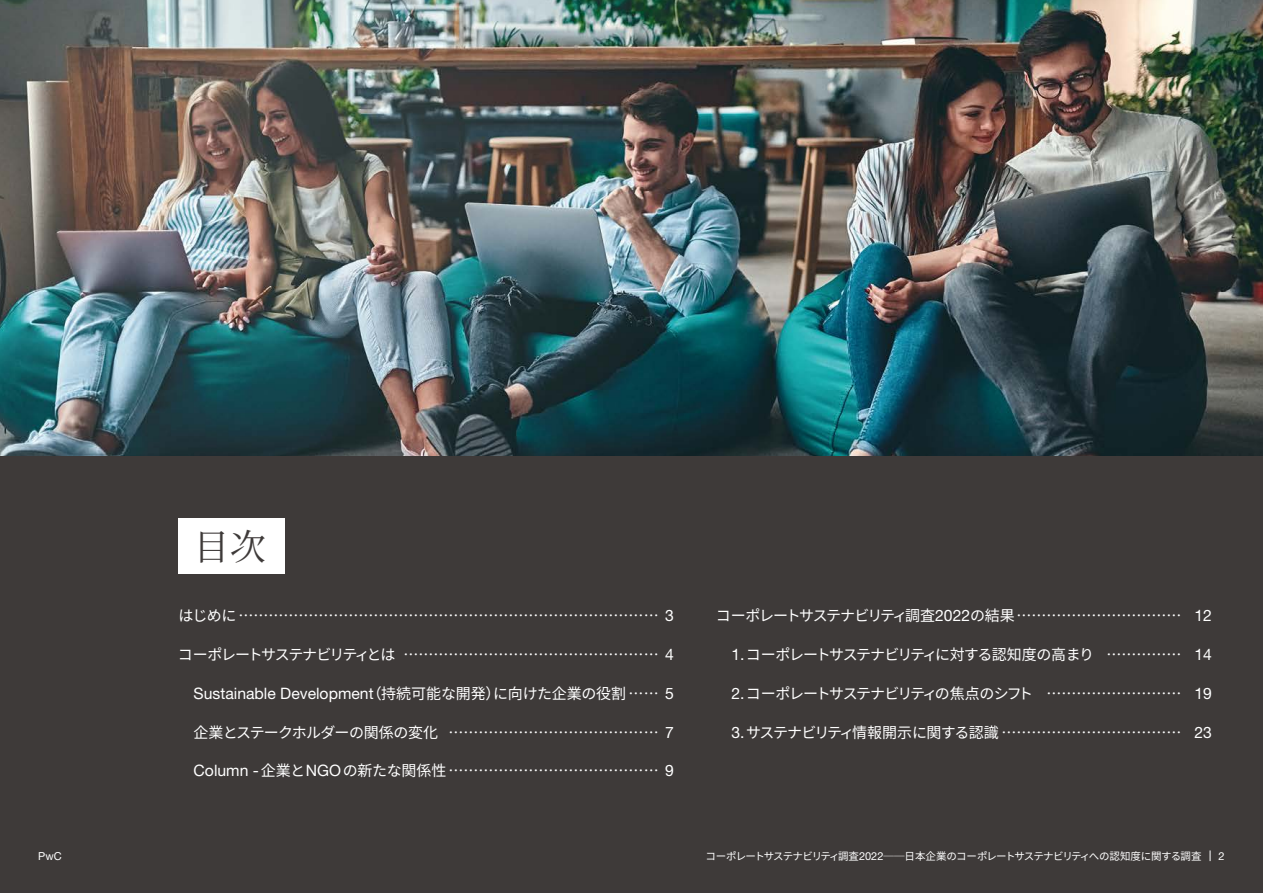
<style>
.page{position:relative;width:1263px;height:893px;background:#fff}
.page>*{position:absolute;margin:0;border:0;box-sizing:border-box;transform-origin:0 0}
.t1{font:36px "Noto Serif CJ Kjp";color:#3e3a39}
.t2{font:15.75px "Helvetica Neue LT Std";color:#fff}
.t3{font:15px "Noto Sans CJ Kjp";letter-spacing:-.055em;color:#fff}
.t4{font:15px "Noto Sans CJ Kjp";letter-spacing:-.02em;color:#fff}
.t5{font:15px "Noto Sans CJ Kjp";letter-spacing:-.095em;color:#fff}
.t6{font:15px "Noto Sans CJ Kjp";letter-spacing:-.03em;color:#fff}
.t7{font:15px "Noto Sans CJ Kjp";letter-spacing:-.1em;color:#fff}
.t8{font:15px "Noto Sans CJ Kjp";color:#fff}
.t9{font:10.95px "Helvetica Neue LT Std";color:#fff}
.t10{font:10.5px "Noto Sans CJ Kjp";letter-spacing:-.07em;color:#fff}
.s1{font-family:"Helvetica Neue LT Std";font-size:15.75px}
.s2{font-family:"Helvetica Neue LT Std";font-size:10.95px}
</style>
<div class="page">
<div style="left:0;top:455px;width:1263px;height:438px;background:#3e3a39"></div>
<img style="left:0;top:0;width:1263px;height:455px">
<div style="left:179px;top:519px;width:106px;height:55px;background:#fff"></div>
<p class="t9" style="left:38px;top:849px;width:25px">PwC</p>
<h1 class="t1" style="left:193px;top:527px;width:74px">目次</h1>
<p class="t3" style="left:179px;top:607px;width:497px">はじめに.................................................................................... <span class="s1">3</span></p>
<p class="t3" style="left:404px;top:646px;width:272px">................................................... <span class="s1">4</span></p>
<p class="t7" style="left:178px;top:646px;width:219px">コーポレートサステナビリティとは</p>
<p class="t5" style="left:716px;top:607px;width:467px">コーポレートサステナビリティ調査<span class="s1">2022</span>の結果.................................</p>
<p class="t2" style="left:1194px;top:606px;width:19px">12</p>
<p class="t3" style="left:731px;top:646px;width:364px"><span class="s1">1.</span>コーポレートサステナビリティに対する認知度の高まり</p>
<p class="t3" style="left:1106px;top:646px;width:76px">...............</p>
<p class="t2" style="left:1194px;top:645px;width:19px">14</p>
<p class="t8" style="left:367px;top:685px;width:135px">（持続可能な開発）</p>
<p class="t4" style="left:493px;top:685px;width:182px">に向けた企業の役割 ...... <span class="s1">5</span></p>
<p class="t2" style="left:194px;top:683px;width:182px">Sustainable Development</p>
<p class="t5" style="left:731px;top:685px;width:303px"><span class="s1">2.</span> コーポレートサステナビリティの焦点のシフト</p>
<p class="t3" style="left:1046px;top:685px;width:136px">...........................</p>
<p class="t2" style="left:1194px;top:683px;width:19px">19</p>
<p class="t6" style="left:179px;top:724px;width:261px">　企業とステークホルダーの関係の変化</p>
<p class="t4" style="left:194px;top:762px;width:482px"><span class="s1">Column -</span>企業と<span class="s1">NGO</span>の新たな関係性.......................................... <span class="s1">9</span></p>
<p class="t3" style="left:449px;top:724px;width:227px">.......................................... <span class="s1">7</span></p>
<p class="t3" style="left:731px;top:724px;width:452px"><span class="s1">3.</span>サステナビリティ情報開示に関する認識 ....................................</p>
<p class="t2" style="left:1194px;top:722px;width:19px">23</p>
<p class="t10" style="left:705px;top:850px;width:498px">コーポレートサステナビリティ調査<span class="s2">2022</span>｜｜日本企業のコーポレートサステナビリティへの認知度に関する調査</p>
<p class="t9" style="left:1218px;top:849px;width:8px">2</p>
</div>
